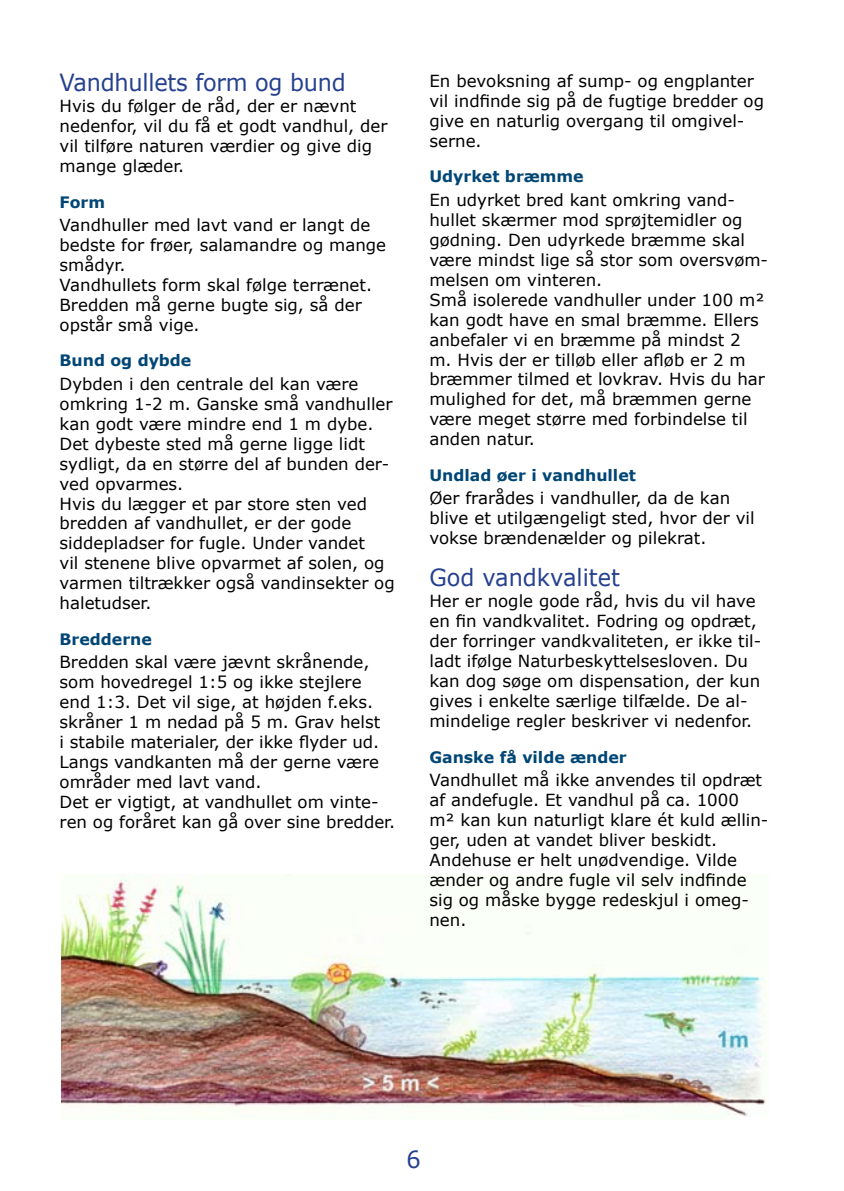
<style>
.page{position:relative;width:844px;height:1191px;background:#fff}
.page>*{position:absolute;margin:0;border:0;box-sizing:border-box;transform-origin:0 0}
.t1{font:23.62px "Verdana";letter-spacing:-.01em;color:#25408f;scale:.95 1}
.t2{font:16.62px/19.9px "Verdana";color:#000}
.t3{font:700 15.75px "Verdana";color:#004675}
</style>
<div class="page">
<img style="left:61px;top:874px;width:705px;height:243px">
<div style="left:738px;top:1116px;width:28px;height:10px;background:#fff"></div>
<h1 class="t1" style="left:60px;top:67px;width:303px">Vandhullets form og bund</h1>
<p class="t2" style="left:60px;top:96px;width:329px">Hvis du følger de råd, der er nævnt nedenfor, vil du få et godt vandhul, der vil tilføre naturen værdier og give dig mange glæder.</p>
<p class="t3" style="left:60px;top:192px;width:47px">Form</p>
<p class="t2" style="left:60px;top:215px;width:328px">Vandhuller med lavt vand er langt de bedste for frøer, salamandre og mange smådyr.<br>Vandhullets form skal følge terrænet.<br>Bredden må gerne bugte sig, så der opstår små vige.</p>
<p class="t3" style="left:60px;top:350px;width:133px">Bund og dybde</p>
<p class="t2" style="left:60px;top:373px;width:336px">Dybden i den centrale del kan være omkring 1-2 m. Ganske små vandhuller kan godt være mindre end 1 m dybe.<br>Det dybeste sted må gerne ligge lidt sydligt, da en større del af bunden der&shy;ved opvarmes.<br>Hvis du lægger et par store sten ved bredden af vandhullet, er der gode siddepladser for fugle. Under vandet<br>vil stenene blive opvarmet af solen, og varmen tiltrækker også vandinsekter og haletudser.</p>
<p class="t3" style="left:60px;top:629px;width:94px">Bredderne</p>
<p class="t2" style="left:60px;top:651px;width:337px">Bredden skal være jævnt skrånende, som hovedregel 1:5 og ikke stejlere end 1:3. Det vil sige, at højden f.eks. skråner 1 m nedad på 5 m. Grav helst<br>i stabile materialer, der ikke flyder ud.<br>Langs vandkanten må der gerne være områder med lavt vand.<br>Det er vigtigt, at vandhullet om vinte&shy;ren og foråret kan gå over sine bredder.</p>
<p class="t2" style="left:429px;top:71px;width:336px">En bevoksning af sump- og engplanter vil indfinde sig på de fugtige bredder og give en naturlig overgang til omgivel&shy;serne.</p>
<p class="t3" style="left:429px;top:167px;width:156px">Udyrket bræmme</p>
<p class="t2" style="left:429px;top:189px;width:340px">En udyrket bred kant omkring vand&shy;hullet skærmer mod sprøjtemidler og gødning. Den udyrkede bræmme skal være mindst lige så stor som oversvøm&shy;melsen om vinteren.<br>Små isolerede vandhuller under 100 m² kan godt have en smal bræmme. Ellers anbefaler vi en bræmme på mindst 2<br>m. Hvis der er tilløb eller afløb er 2 m bræmmer tilmed et lovkrav. Hvis du har mulighed for det, må bræmmen gerne være meget større med forbindelse til anden natur.</p>
<p class="t3" style="left:429px;top:465px;width:208px">Undlad øer i vandhullet</p>
<p class="t2" style="left:429px;top:487px;width:326px">Øer frarådes i vandhuller, da de kan blive et utilgængeligt sted, hvor der vil vokse brændenælder og pilekrat.</p>
<h1 class="t1" style="left:429px;top:562px;width:202px">God vandkvalitet</h1>
<p class="t2" style="left:429px;top:591px;width:333px">Her er nogle gode råd, hvis du vil have en fin vandkvalitet. Fodring og opdræt, der forringer vandkvaliteten, er ikke til&shy;ladt ifølge Naturbeskyttelsesloven. Du kan dog søge om dispensation, der kun gives i enkelte særlige tilfælde. De al&shy;mindelige regler beskriver vi nedenfor.</p>
<p class="t3" style="left:429px;top:747px;width:199px">Ganske få vilde ænder</p>
<p class="t2" style="left:429px;top:769px;width:340px">Vandhullet må ikke anvendes til opdræt af andefugle. Et vandhul på ca. 1000<br>m² kan kun naturligt klare ét kuld ællin&shy;ger, uden at vandet bliver beskidt.<br>Andehuse er helt unødvendige. Vilde ænder og andre fugle vil selv indfinde sig og måske bygge redeskjul i omeg&shy;nen.</p>
<h1 class="t1" style="left:406px;top:1144px;width:17px">6</h1>
</div>
